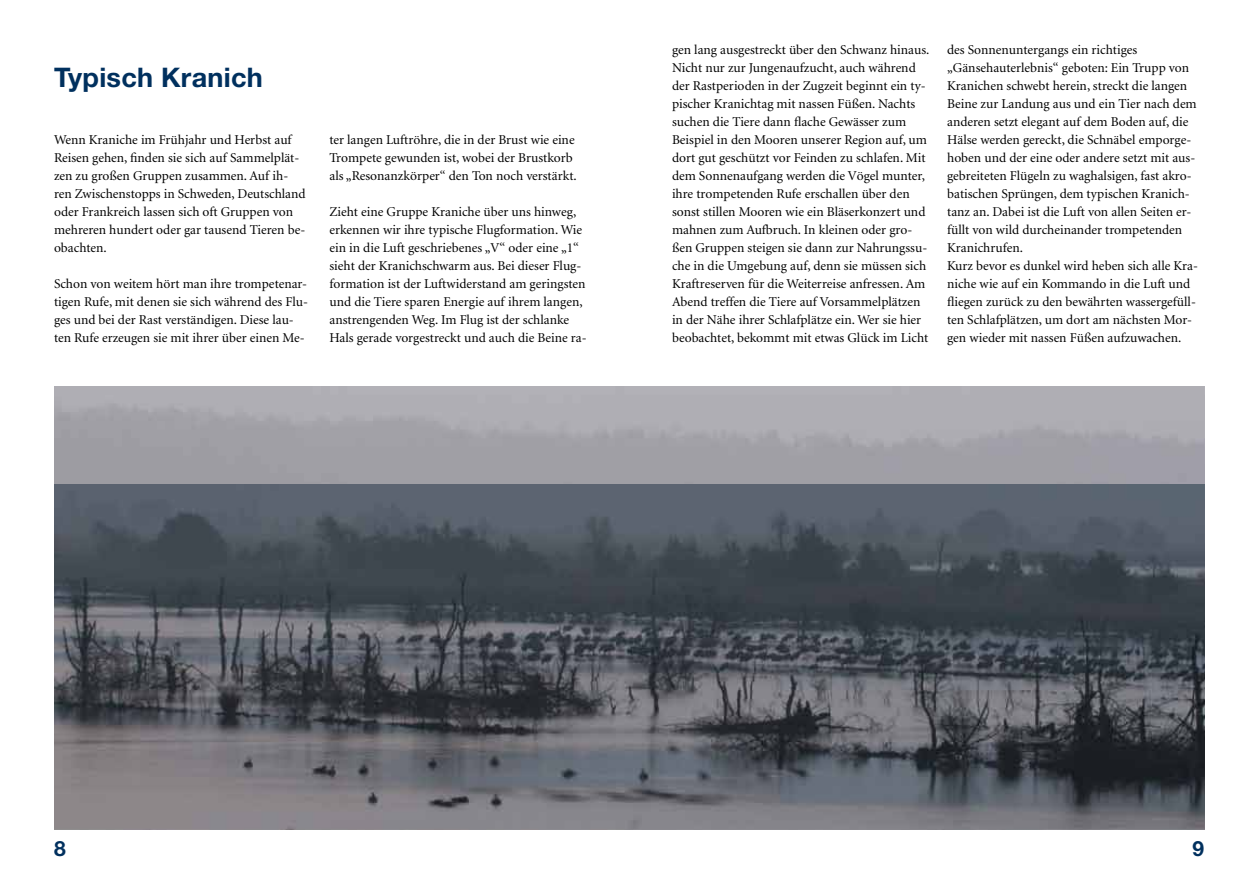
<style>
.page{position:relative;width:1259px;height:893px;background:#fff}
.page>*{position:absolute;margin:0;border:0;box-sizing:border-box;transform-origin:0 0}
.t1{font:700 27px "Helvetica Neue";letter-spacing:.01em;color:#00305e}
.t2{font:700 21px "Helvetica Neue";color:#00305e}
.t3{font:13.5px/18px "Minion";color:#000}
</style>
<div class="page">
<img style="left:54px;top:483px;width:1151px;height:346px">
<svg style="left:54px;top:386px;width:1151px;height:97px;background:#a6a5ab"></svg>
<h1 class="t1" style="left:54px;top:61px;width:210px">Typisch Kranich</h1>
<p class="t3" style="left:54px;top:131px;width:253px">Wenn Kraniche im Frühjahr und Herbst auf Reisen gehen, finden sie sich auf Sammelplät&shy;zen zu großen Gruppen zusammen. Auf ih&shy;ren Zwischenstopps in Schweden, Deutschland oder Frankreich lassen sich oft Gruppen von mehreren hundert oder gar tausend Tieren be&shy;obachten.</p>
<p class="t3" style="left:54px;top:275px;width:255px">Schon von weitem hört man ihre trompetenar&shy;tigen Rufe, mit denen sie sich während des Flu&shy;ges und bei der Rast verständigen. Diese lau&shy;ten Rufe erzeugen sie mit ihrer über einen Me-</p>
<p class="t3" style="left:329px;top:131px;width:249px">ter langen Luftröhre, die in der Brust wie eine<br>Trompete gewunden ist, wobei der Brustkorb als „Resonanzkörper“ den Ton noch verstärkt.</p>
<p class="t3" style="left:329px;top:203px;width:259px">Zieht eine Gruppe Kraniche über uns hinweg, erkennen wir ihre typische Flugformation. Wie ein in die Luft geschriebenes „V“ oder eine „1“ sieht der Kranichschwarm aus. Bei dieser Flug&shy;formation ist der Luftwiderstand am geringsten und die Tiere sparen Energie auf ihrem langen, anstrengenden Weg. Im Flug ist der schlanke Hals gerade vorgestreckt und auch die Beine ra-</p>
<p class="t3" style="left:672px;top:41px;width:259px">gen lang ausgestreckt über den Schwanz hinaus.<br>Nicht nur zur Jungenaufzucht, auch während der Rastperioden in der Zugzeit beginnt ein ty&shy;pischer Kranichtag mit nassen Füßen. Nachts suchen die Tiere dann flache Gewässer zum Beispiel in den Mooren unserer Region auf, um dort gut geschützt vor Feinden zu schlafen. Mit dem Sonnenaufgang werden die Vögel munter, ihre trompetenden Rufe erschallen über den sonst stillen Mooren wie ein Bläserkonzert und mahnen zum Aufbruch. In kleinen oder gro&shy;ßen Gruppen steigen sie dann zur Nahrungssu&shy;che in die Umgebung auf, denn sie müssen sich Kraftreserven für die Weiterreise anfressen. Am Abend treffen die Tiere auf Vorsammelplätzen in der Nähe ihrer Schlafplätze ein. Wer sie hier beobachtet, bekommt mit etwas Glück im Licht</p>
<p class="t3" style="left:947px;top:41px;width:252px">des Sonnenuntergangs ein richtiges „Gänsehauterlebnis“ geboten: Ein Trupp von Kranichen schwebt herein, streckt die langen Beine zur Landung aus und ein Tier nach dem anderen setzt elegant auf dem Boden auf, die Hälse werden gereckt, die Schnäbel emporge&shy;hoben und der eine oder andere setzt mit aus&shy;gebreiteten Flügeln zu waghalsigen, fast akro&shy;batischen Sprüngen, dem typischen Kranich&shy;tanz an. Dabei ist die Luft von allen Seiten er&shy;füllt von wild durcheinander trompetenden Kranich rufen.<br>Kurz bevor es dunkel wird heben sich alle Kra&shy;niche wie auf ein Kommando in die Luft und fliegen zurück zu den bewährten wassergefüll&shy;ten Schlafplätzen, um dort am nächsten Mor&shy;gen wieder mit nassen Füßen aufzuwachen.</p>
<h2 class="t2" style="left:54px;top:836px;width:13px">8</h2>
<h2 class="t2" style="left:1192px;top:836px;width:13px">9</h2>
</div>
